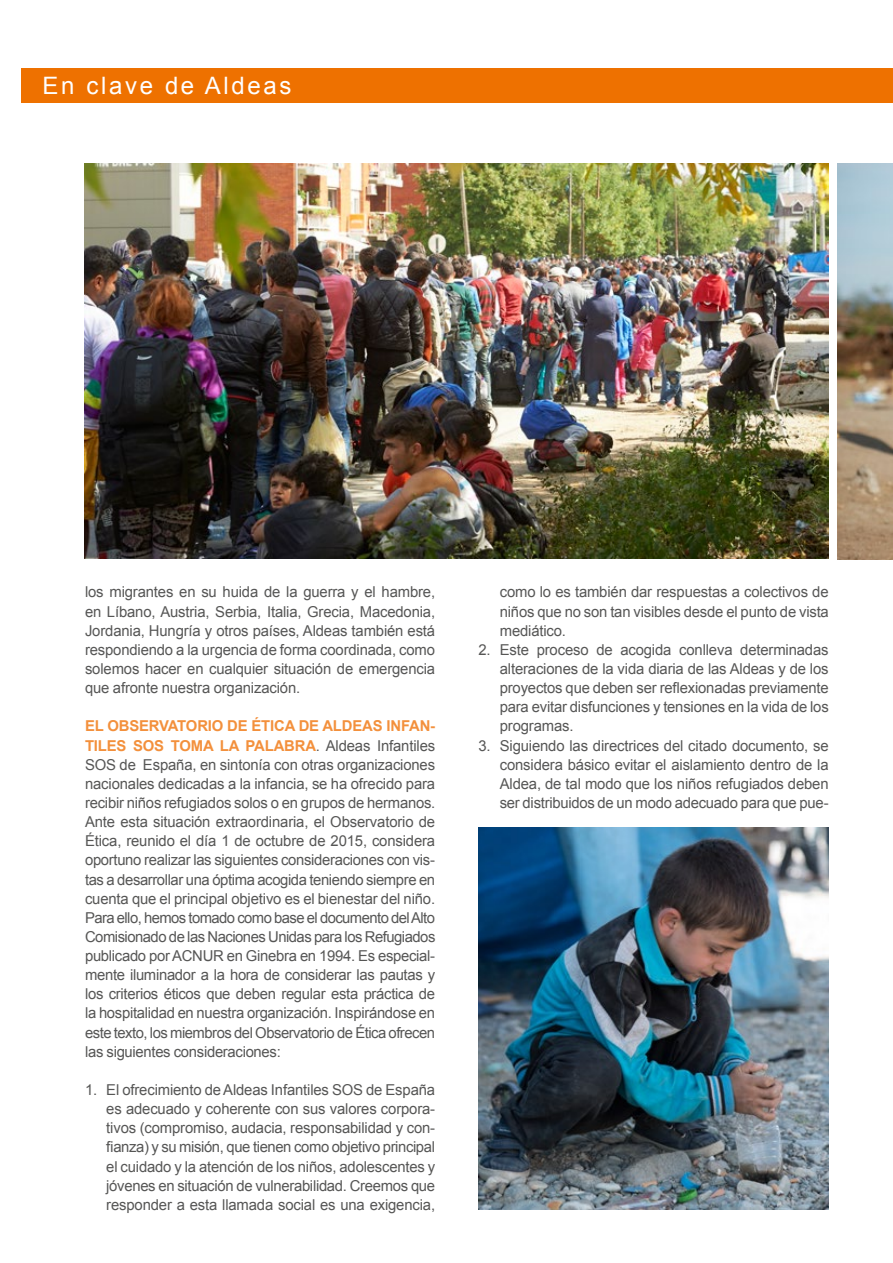
<style>
.page{position:relative;width:893px;height:1263px;background:#fff}
.page>*{position:absolute;margin:0;border:0;box-sizing:border-box;transform-origin:0 0}
.t1{font:24px "Arial";letter-spacing:.11em;color:#fff}
.t2{font:15px/19.2px "Arial";letter-spacing:-.015em;color:#565655;text-align:justify}
.t3{font:700 15px "Arial";letter-spacing:-.01em;color:#f3903c}
.s1{font-weight:700;color:#f3903c}
</style>
<div class="page">
<div style="left:21px;top:68px;width:872px;height:34px;background:#ee7100"></div>
<img style="left:84px;top:164px;width:745px;height:394px">
<img style="left:478px;top:827px;width:351px;height:383px">
<img style="left:838px;top:164px;width:55px;height:395px">
<p class="t1" style="left:43px;top:72px;width:250px">En clave de Aldeas</p>
<p class="t2" style="left:85px;top:583px;width:352px">los migrantes en su huida de la guerra y el hambre, en Líbano, Austria, Serbia, Italia, Grecia, Macedonia, Jordania, Hungría y otros países, Aldeas también está respondiendo a la urgencia de forma coordinada, como solemos hacer en cualquier situación de emergencia que afronte nuestra organización.</p>
<p class="t3" style="left:85px;top:718px;width:278px">EL OBSE RVATORIO DE ÉTICA DE ALDEAS</p>
<p class="t2" style="left:85px;top:716px;width:352px;text-indent:301px"><span class="s1">INFAN-TILES SOS TO MA LA PALABRA</span>. Aldeas Infantiles SOS de España, en sintonía con otras organizaciones nacionales dedicadas a la infancia, se ha ofrecido para recibir niños refugiados solos o en grupos de hermanos.<br>Ante esta situación extraordinaria, el Observatorio de Ética, reunido el día 1 de octubre de 2015, considera oportuno realizar las siguientes consideraciones con vis&shy;tas a desarrollar una óptima acogida teniendo siempre en cuenta que el principal objetivo es el bienestar del niño.<br>Para ello, hemos tomado como base el documento del Alto Comisionado de las Naciones Unidas para los Refugiados publicado por ACNUR en Ginebra en 1994. Es especial&shy;mente iluminador a la hora de considerar las pautas y los criterios éticos que deben regular esta práctica de la hospitalidad en nuestra organización. Inspirándose en este texto, los miembros del Observatorio de Ética ofrecen las siguientes consideraciones:</p>
<p class="t2" style="left:106px;top:1080px;width:331px;text-indent:-21px">1. El ofrecimiento de Aldeas Infantiles SOS de España es adecuado y coherente con sus valores corpora&shy;tivos (compromiso, audacia, responsabilidad y con&shy;fianza) y su misión, que tienen como objetivo principal el cuidado y la atención de los niños, adolescentes y jóvenes en situación de vulnerabilidad. Creemos que responder a esta llamada social es una exigencia,</p>
<p class="t2" style="left:500px;top:583px;width:331px">como lo es también dar respuestas a colectivos de niños que no son tan visibles desde el punto de vista mediático.</p>
<p class="t2" style="left:500px;top:640px;width:331px;text-indent:-21px">2. Este proceso de acogida conlleva determinadas alteraciones de la vida diaria de las Aldeas y de los proyectos que deben ser reflexionadas previamente para evitar disfunciones y tensiones en la vida de los programas.</p>
<p class="t2" style="left:500px;top:736px;width:330px;text-indent:-21px">3. Siguiendo las directrices del citado documento, se considera básico evitar el aislamiento dentro de la Aldea, de tal modo que los niños refugiados deben ser distribuidos de un modo adecuado para que pue-</p>
</div>
